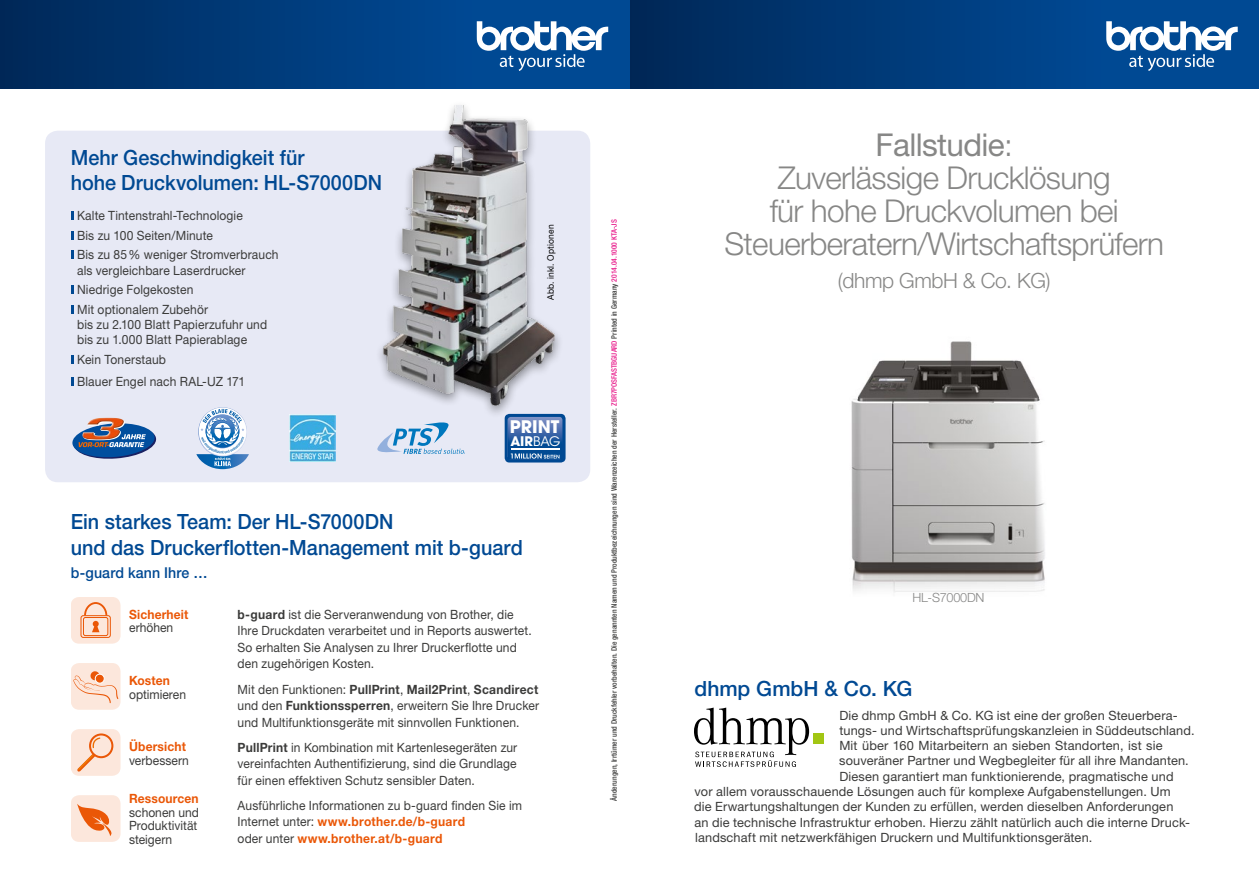
<style>
.page{position:relative;width:1259px;height:893px;background:#fff}
.page>*{position:absolute;margin:0;border:0;box-sizing:border-box;transform-origin:0 0}
.t1{font:300 31.5px/33px "Helvetica Neue LT";letter-spacing:-.02em;color:#878786;text-align:center}
.t2{font:500 21px/25.2px "Helvetica Neue LT";color:#004993;scale:.94 1}
.t3{font:300 21px "Helvetica Neue LT";letter-spacing:-.02em;color:#878786}
.t4{font:500 21px "Helvetica Neue LT";color:#004993}
.t5{font:700 17.25px "ITC Avant Garde Std";letter-spacing:.005em;color:#fff}
.t6{font:500 15px "Helvetica Neue LT";letter-spacing:.01em;color:#004993;scale:.94 1}
.t7{font:700 13.2px "ITC Avant Garde Std";color:#fff}
.t8{font:12.75px/16.5px "Helvetica Neue LT";letter-spacing:.01em;color:#3b3b3a;scale:.94 1}
.t9{font:12.75px "Helvetica Neue LT";letter-spacing:.01em;color:#3b3b3a}
.t10{font:700 12.75px "Helvetica Neue LT";letter-spacing:.01em;color:#ea5707;scale:.94 1}
.t11{font:300 12.75px "Helvetica Neue LT";letter-spacing:-.02em;color:#878786}
.t12{font:9px "Helvetica Neue LT";letter-spacing:.02em;color:#000;scale:.94 1}
.t13{font:500 condensed 7.5px "Helvetica Neue LT";color:#3b3b3a}
.s1{font-weight:400}
.s2{font-weight:700}
.s3{font-weight:700;color:#ea5707}
.s4{color:#e81a8a}
</style>
<div class="page">
<div style="left:1098px;top:0;width:161px;height:88px;background:#004993"></div>
<div style="left:629px;top:0;width:477px;height:88px;background:linear-gradient(to right,#002756,#004994)"></div>
<svg style="left:1106px;top:21px;width:131px;height:50px"></svg>
<div style="left:473px;top:0;width:157px;height:88px;background:#004993"></div>
<div style="left:0;top:0;width:477px;height:88px;background:linear-gradient(to right,#002858,#004994)"></div>
<svg style="left:477px;top:21px;width:131px;height:50px"></svg>
<div style="left:813px;top:734px;width:10px;height:10px;background:#a2c613"></div>
<svg style="left:694px;top:708px;width:115px;height:59px"></svg>
<img style="left:851px;top:341px;width:194px;height:252px">
<div style="left:71px;top:663px;width:50px;height:47px;background:#fce7dc"></div>
<svg style="left:73px;top:671px;width:45px;height:32px"></svg>
<div style="left:71px;top:795px;width:50px;height:47px;background:#fce7dc"></div>
<svg style="left:77px;top:804px;width:35px;height:32px"></svg>
<div style="left:71px;top:597px;width:50px;height:47px;background:linear-gradient(to right,#fce6da,#fce6db)"></div>
<div style="left:81px;top:615px;width:30px;height:23px;border:1px solid #ea5707;border-radius:2px"></div>
<div style="left:83px;top:617px;width:25px;height:19px;border:1px solid #ea5707;border-radius:2px"></div>
<svg style="left:83px;top:601px;width:25px;height:31px"></svg>
<svg style="left:71px;top:729px;width:50px;height:47px"></svg>
<div style="left:89px;top:733px;width:24px;height:25px;border:2px solid #ea5707;border-radius:50%"></div>
<svg style="left:74px;top:737px;width:27px;height:38px"></svg>
<div style="left:45px;top:131px;width:545px;height:351px;background:#e7e9f5;border-radius:13px"></div>
<svg style="left:71px;top:211px;width:2px;height:9px"></svg>
<svg style="left:71px;top:231px;width:2px;height:9px"></svg>
<svg style="left:71px;top:250px;width:2px;height:9px"></svg>
<svg style="left:71px;top:285px;width:2px;height:9px"></svg>
<svg style="left:71px;top:305px;width:2px;height:9px"></svg>
<svg style="left:71px;top:355px;width:2px;height:9px"></svg>
<svg style="left:71px;top:377px;width:2px;height:9px"></svg>
<div style="left:375px;top:100px;width:189px;height:318px;background:#000;opacity:.4"></div>
<img style="left:375px;top:105px;width:189px;height:300px">
<svg style="left:72px;top:418px;width:84px;height:41px"></svg>
<img style="left:289px;top:415px;width:46px;height:47px">
<svg style="left:377px;top:422px;width:87px;height:32px"></svg>
<svg style="left:505px;top:414px;width:60px;height:48px"></svg>
<img style="left:508px;top:417px;width:54px;height:42px">
<hr style="left:511px;top:449px;width:48px;height:1px;background:#fff">
<svg style="left:511px;top:453px;width:48px;height:6px"></svg>
<svg style="left:196px;top:407px;width:53px;height:62px"></svg>
<h2 class="t2" style="left:71px;top:145px;width:333px">Mehr Geschwindigkeit für<br>hohe Druckvolumen: HL-S7000DN</h2>
<p class="t8" style="left:77px;top:206px;width:216px;line-height:19.5px">Kalte Tintenstrahl-Technologie<br>Bis zu 100 Seiten/Minute<br>Bis zu 85% weniger Stromverbrauch</p>
<p class="t8" style="left:77px;top:260px;width:181px;line-height:19.5px">als vergleichbare Laserdrucker<br>Niedrige Folgekosten<br>Mit optionalem Zubehör</p>
<p class="t8" style="left:77px;top:317px;width:204px;line-height:15.3px">bis zu 2.100 Blatt Papierzufuhr und bis zu 1.000 Blatt Papierablage</p>
<p class="t8" style="left:77px;top:348px;width:180px;line-height:21.9px">Kein Tonerstaub<br>Blauer Engel nach RAL-UZ 171</p>
<p class="t12" style="left:545px;top:300px;width:82px;rotate:-90deg">Abb. inkl. Optionen</p>
<h3 class="t5" style="left:510px;top:415px;width:51px">PRINT</h3>
<p class="t7" style="left:510px;top:432px;width:52px">AIR<span class="s1">BAG</span></p>
<h2 class="t2" style="left:71px;top:509px;width:482px">Ein starkes Team: Der HL-S7000DN<br>und das Druckerflotten-Management mit b-guard</h2>
<p class="t6" style="left:71px;top:564px;width:147px">b-guard kann Ihre …</p>
<p class="t10" style="left:129px;top:607px;width:64px">Sicherheit</p>
<p class="t8" style="left:129px;top:619px;width:49px">erhöhen</p>
<p class="t10" style="left:129px;top:673px;width:45px">Kosten</p>
<p class="t8" style="left:129px;top:686px;width:62px">optimieren</p>
<p class="t10" style="left:129px;top:739px;width:62px">Übersicht</p>
<p class="t8" style="left:129px;top:752px;width:65px">verbessern</p>
<p class="t10" style="left:129px;top:791px;width:76px">Ressourcen</p>
<p class="t8" style="left:129px;top:805px;width:76px;line-height:13.5px">schonen und<br>Produktivität steigern</p>
<p class="t8" style="left:238px;top:606px;width:314px"><span class="s2">b-guard</span> ist die Serveranwendung von Brother, die Ihre Druckdaten verarbeitet und in Reports auswertet.<br>So erhalten Sie Analysen zu Ihrer Druckerflotte und den zugehörigen Kosten.</p>
<p class="t8" style="left:238px;top:680px;width:322px;text-align:justify">Mit den Funktionen: <span class="s2">PullPrint</span>, <span class="s2">Mail2Print</span>, <span class="s2">Scandirect </span>und den <span class="s2">Funktionssperren</span>, erweitern Sie Ihre Drucker und Multifunktionsgeräte mit sinnvollen Funktionen.</p>
<p class="t8" style="left:238px;top:738px;width:299px;text-align:justify"><span class="s2">PullPrint</span> in Kombination mit Kartenlesegeräten zur vereinfachten Authentifizierung, sind die Grundlage für einen effektiven Schutz sensibler Daten.</p>
<p class="t8" style="left:238px;top:796px;width:304px">Ausführliche Informationen zu b-guard finden Sie im<br>Internet unter: <span class="s3">www.brother.de/b-guard<br></span>oder unter <span class="s3">www.brother.at/b-guard</span></p>
<p class="t13" style="left:610px;top:801px;width:583px;rotate:-90deg">Änderungen, Irrtümer und Druckfehler vorbehalten. Die genannten Namen und Produktbezeichnungen sind Warenzeichen der Hersteller. <span class="s4">ZBR7POSFASTBGUARD</span> Printed in Germany <span class="s4">2014.04.1000 KTA-JS</span></p>
<h1 class="t1" style="left:724px;top:127px;width:441px"><span class="s1">Fallstudie</span>:<br>Zuverlässige Drucklösung<br>für hohe Druckvolumen bei<br>Steuerberatern/Wirtschaftsprüfern</h1>
<h2 class="t3" style="left:838px;top:267px;width:214px">(dhmp GmbH &amp; Co. KG)</h2>
<p class="t11" style="left:912px;top:590px;width:74px">HL-S7000DN</p>
<h2 class="t4" style="left:694px;top:676px;width:219px">dhmp GmbH &amp; Co. KG</h2>
<p class="t9" style="left:839px;top:707px;width:340px">Die dhmp GmbH &amp; Co. KG ist eine der großen Steuerbera-</p>
<p class="t9" style="left:839px;top:723px;width:357px">tungs- und Wirtschaftsprüfungskanzleien in Süddeutschland.</p>
<p class="t9" style="left:839px;top:738px;width:325px">Mit über 160 Mitarbeitern an sieben Standorten, ist sie</p>
<p class="t9" style="left:839px;top:753px;width:351px">souveräner Partner und Wegbegleiter für all ihre Mandanten.</p>
<p class="t9" style="left:839px;top:769px;width:336px">Diesen garantiert man funktionierende, pragmatische und</p>
<p class="t9" style="left:694px;top:784px;width:477px">vor allem vorausschauende Lösungen auch für komplexe Aufgabenstellungen. Um</p>
<p class="t9" style="left:694px;top:799px;width:481px">die Erwartungshaltungen der Kunden zu erfüllen, werden dieselben Anforderungen</p>
<p class="t9" style="left:694px;top:814px;width:497px">an die technische Infrastruktur erhoben. Hierzu zählt natürlich auch die interne Druck-</p>
<p class="t9" style="left:695px;top:830px;width:399px">landschaft mit netzwerkfähigen Druckern und Multifunktionsgeräten.</p>
</div>
